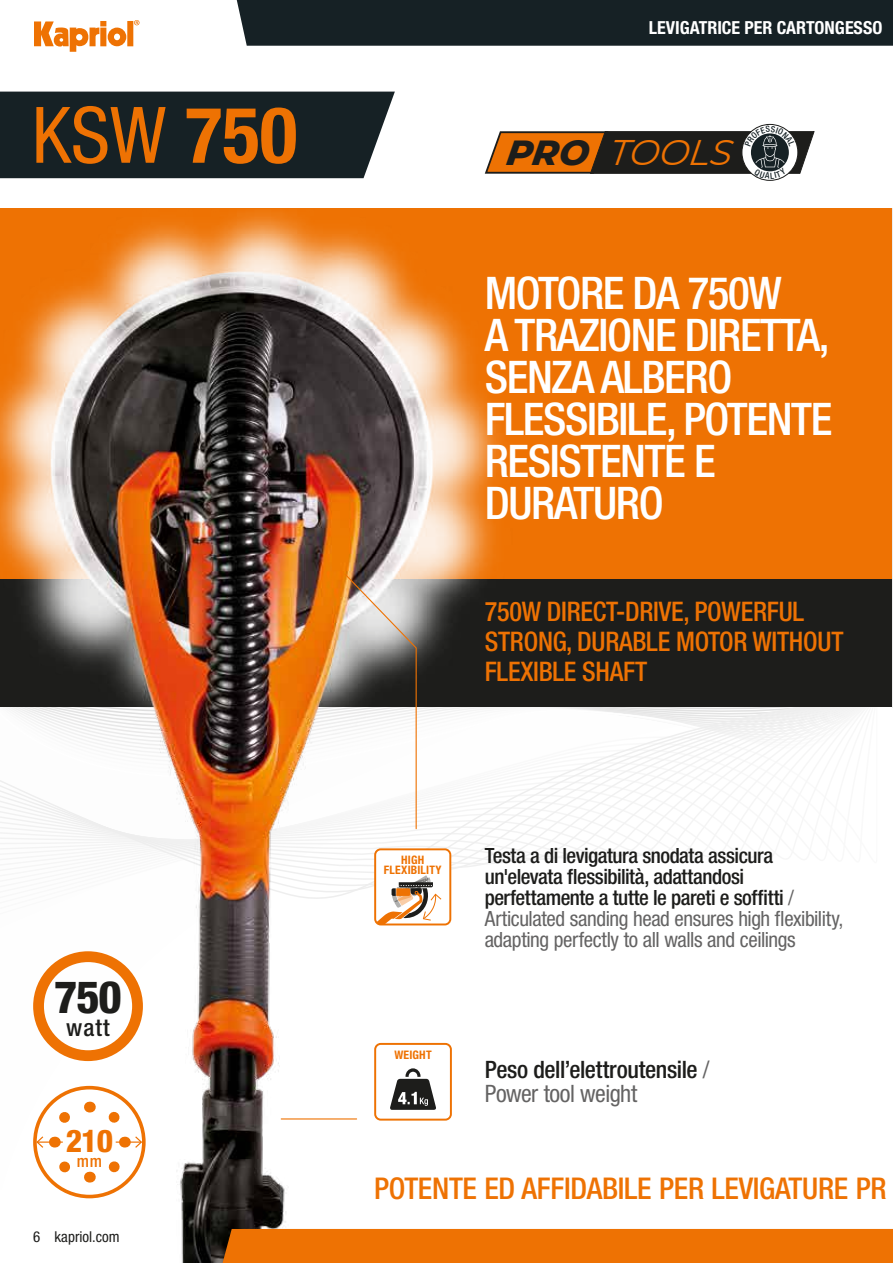
<style>
.page{position:relative;width:893px;height:1263px;background:#fff}
.page>*{position:absolute;margin:0;border:0;box-sizing:border-box;transform-origin:0 0}
.t1{font:condensed 78px "Helvetica Neue LT Std";color:#ee7203}
.t2{font:500 condensed 45px/42px "Helvetica Neue LT Std";letter-spacing:-.03em;color:#fff}
.t3{font:800 condensed 44.7px "Helvetica Neue LT Std";color:#1d1d1b}
.t4{font:italic 35.55px "Montserrat";color:#ee7203}
.t5{font:800 condensed 31.35px "Helvetica Neue LT Std";color:#ee7203}
.t6{font:500 condensed 30px "Helvetica Neue LT Std";letter-spacing:-.01em;color:#ee7203}
.t7{font:500 condensed 27px/30px "Helvetica Neue LT Std";letter-spacing:-.01em;color:#ee7203}
.t8{font:500 condensed 24px/24px "Helvetica Neue LT Std";letter-spacing:-.015em;color:#1d1d1b}
.t9{font:500 condensed 23.7px "Helvetica Neue LT Std";color:#1d1d1b}
.t10{font:500 condensed 21px/21px "Helvetica Neue LT Std";letter-spacing:-.02em;color:#1d1d1b}
.t11{font:700 condensed 18px "Helvetica Neue LT Std";color:#fff}
.t12{font:500 condensed 16.65px "Helvetica Neue LT Std";color:#ee7203}
.t13{font:condensed 15px "Helvetica Neue LT Std";color:#1d1d1b}
.t14{font:700 condensed 11.7px/10.6px "Helvetica Neue LT Std";letter-spacing:.015em;color:#ee7203;text-align:center}
.s1{font-weight:700}
.s2{font-weight:800;color:#1d1d1b}
.s3{font-weight:400;color:#646363}
</style>
<div class="page">
<svg style="left:520px;top:830px;width:182px;height:31px"></svg>
<div style="left:0;top:208px;width:893px;height:371px;background:#ee7203"></div>
<img style="left:0;top:212px;width:520px;height:1051px">
<svg style="left:34px;top:20px;width:105px;height:32px"></svg>
<div style="left:33px;top:951px;width:110px;height:110px;border:11px solid #ee7203;border-radius:50%"></div>
<div style="left:33px;top:1086px;width:113px;height:112px;border:4px solid #ee7203;border-radius:50%"></div>
<svg style="left:35px;top:1095px;width:108px;height:93px"></svg>
<svg style="left:0;top:572px;width:877px;height:258px"></svg>
<hr style="left:281px;top:1118px;width:76px;height:1px;background:#ee7203">
<div style="left:236px;top:0;width:657px;height:46px;background:#162125"></div>
<div style="left:212px;top:1229px;width:681px;height:34px;background:#ee7203"></div>
<div style="left:375px;top:849px;width:75px;height:75px;background:#fff;border-radius:6px"></div>
<div style="left:374px;top:848px;width:77px;height:77px;border:2px solid #ee7203;border-radius:6px"></div>
<svg style="left:375px;top:875px;width:67px;height:49px"></svg>
<div style="left:375px;top:1044px;width:76px;height:75px;background:#fff;border-radius:6px"></div>
<div style="left:374px;top:1043px;width:78px;height:77px;border:2px solid #ee7203;border-radius:6px"></div>
<svg style="left:390px;top:1068px;width:46px;height:42px"></svg>
<div style="left:0;top:92px;width:395px;height:86px;background:#162125"></div>
<svg style="left:484px;top:126px;width:331px;height:53px"></svg>
<h1 class="t1" style="left:32px;top:90px;width:267px">KSW <span class="s1">750</span></h1>
<h3 class="t3" style="left:54px;top:970px;width:69px">750</h3>
<p class="t9" style="left:66px;top:1013px;width:45px">watt</p>
<h3 class="t5" style="left:66px;top:1121px;width:49px">210</h3>
<p class="t12" style="left:77px;top:1151px;width:27px">mm</p>
<p class="t13" style="left:33px;top:1228px;width:88px">6 kapriol.com</p>
<p class="t11" style="left:649px;top:17px;width:235px">LEVIGATRICE PER CARTONGESSO</p>
<h3 class="t4" style="left:505px;top:128px;width:233px"><span class="s2">PRO</span> TOOLS</h3>
<h2 class="t2" style="left:485px;top:271px;width:349px">MOTORE DA 750W<br>A TRAZIONE DIRETTA,<br>SENZA ALBERO<br>FLESSIBILE, POTENTE<br>RESISTENTE E<br>DURATURO</h2>
<p class="t7" style="left:485px;top:596px;width:360px">750W DIRECT-DRIVE, POWERFUL<br>STRONG, DURABLE MOTOR WITHOUT<br>FLEXIBLE SHAFT</p>
<p class="t14" style="left:384px;top:854px;width:59px">HIGH<br>FLEXIBILITY</p>
<p class="t14" style="left:394px;top:1049px;width:39px">WEIGHT</p>
<p class="t10" style="left:485px;top:845px;width:360px">Testa a di levigatura snodata assicura un'elevata flessibilità, adattandosi perfettamente a tutte le pareti e soffitti <span class="s3">/ Articulated sanding head ensures high flexibility, adapting perfectly to all walls and ceilings</span></p>
<p class="t8" style="left:485px;top:1057px;width:226px">Peso dell’elettroutensile <span class="s3">/<br>Power tool weight</span></p>
<h3 class="t6" style="left:374px;top:1171px;width:514px">POTENTE ED AFFIDABILE PER LEVIGATURE PR</h3>
</div>
